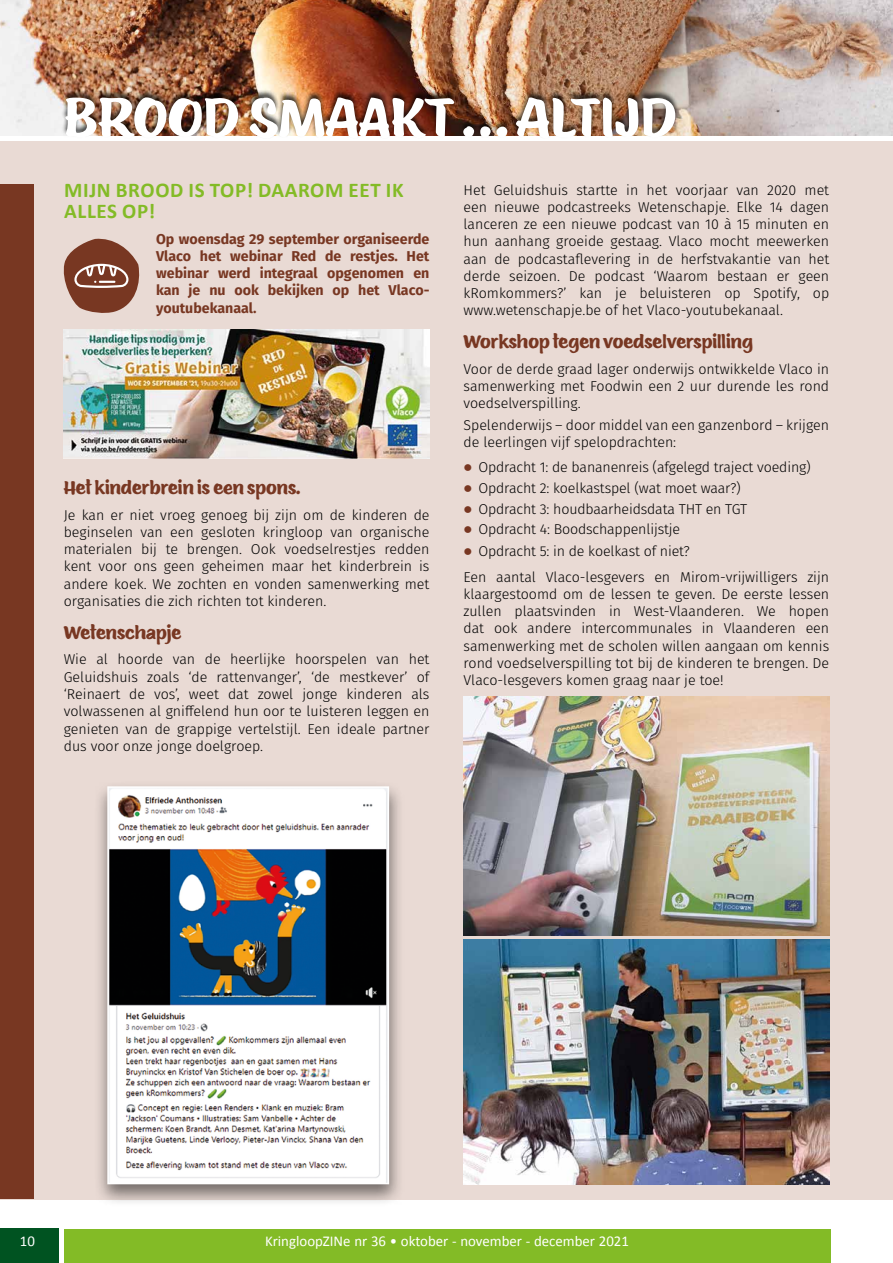
<style>
.page{position:relative;width:893px;height:1263px;background:#fff}
.page>*{position:absolute;margin:0;border:0;box-sizing:border-box;transform-origin:0 0}
.t1{font:54px "Eds Market";color:#fff}
.t2{font:700 21px/21px "Calibri";letter-spacing:.03em;color:#83bb26}
.t3{font:18px "Eds Market";color:#783722}
.t4{font:15px "Calibri";color:#fff}
.t5{font:300 14.25px/17.2px "Fira Sans";color:#000;text-align:justify}
.t6{font:700 14.25px/17.2px "Fira Sans";color:#783722;text-align:justify}
.s1{color:#783722}
</style>
<div class="page">
<div style="left:64px;top:1229px;width:766px;height:34px;background:#83bb26"></div>
<div style="left:0;top:1229px;width:59px;height:34px;background:#005321"></div>
<div style="left:0;top:141px;width:893px;height:1058px;background:#e9dad4"></div>
<img style="left:0;top:0;width:893px;height:136px">
<div style="left:61px;top:89px;width:619px;height:50px;background:#000;opacity:.75"></div>
<div style="left:0;top:184px;width:33px;height:1015px;background:#783722"></div>
<svg style="left:63px;top:238px;width:77px;height:75px"></svg>
<img style="left:64px;top:329px;width:365px;height:129px">
<div style="left:94px;top:780px;width:310px;height:427px;background:#000;opacity:.51"></div>
<img style="left:110px;top:789px;width:276px;height:392px">
<div style="left:107px;top:786px;width:282px;height:398px;border:2px solid #fff"></div>
<img style="left:463px;top:697px;width:366px;height:239px">
<img style="left:463px;top:940px;width:366px;height:244px">
<h1 class="t1" style="left:64px;top:78px;width:614px">BROOD SMAAKT … ALTIJD</h1>
<h2 class="t2" style="left:64px;top:178px;width:341px">MIJN BROOD IS TOP! DAAROM EET IK<br>ALLES OP!</h2>
<p class="t6" style="left:156px;top:229px;width:275px">Op woensdag 29 september organiseerde Vlaco het webinar Red de restjes. Het webinar werd integraal opgenomen en kan je nu ook bekijken op het Vlaco&shy;youtubekanaal.</p>
<p class="t3" style="left:64px;top:474px;width:238px">Het kinderbrein is een spons.</p>
<p class="t5" style="left:64px;top:506px;width:367px">Je kan er niet vroeg genoeg bij zijn om de kinderen de beginselen van een gesloten kringloop van organische materialen bij te brengen. Ook voedselrestjes redden kent voor ons geen geheimen maar het kinderbrein is andere koek. We zochten en vonden samenwerking met organisaties die zich richten tot kinderen.</p>
<p class="t3" style="left:64px;top:619px;width:119px">Wetenschapje</p>
<p class="t5" style="left:64px;top:651px;width:367px">Wie al hoorde van de heerlijke hoorspelen van het Geluidshuis zoals ‘de rattenvanger’, ‘de mestkever’ of ‘Reinaert de vos’, weet dat zowel jonge kinderen als volwassenen al gniffelend hun oor te luisteren leggen en genieten van de grappige vertelstijl. Een ideale partner dus voor onze jonge doelgroep.</p>
<p class="t5" style="left:463px;top:181px;width:367px">Het Geluidshuis startte in het voorjaar van 2020 met een nieuwe podcastreeks Wetenschapje. Elke 14 dagen lanceren ze een nieuwe podcast van 10 à 15 minuten en hun aanhang groeide gestaag. Vlaco mocht meewerken aan de podcastaflevering in de herfstvakantie van het derde seizoen. De podcast ‘Waarom bestaan er geen kRomkommers?’ kan je beluisteren op Spotify, op www.wetenschapje.be of het Vlaco-youtubekanaal.</p>
<p class="t3" style="left:463px;top:329px;width:291px">Workshop tegen voedselverspilling</p>
<p class="t5" style="left:463px;top:360px;width:367px">Voor de derde graad lager onderwijs ontwikkelde Vlaco in samenwerking met Foodwin een 2 uur durende les rond voedselverspilling.</p>
<p class="t5" style="left:463px;top:416px;width:367px">Spelenderwijs – door middel van een ganzenbord – krijgen de leerlingen vijf spelopdrachten:</p>
<p class="t5" style="left:463px;top:457px;width:349px;line-height:21px;text-align:left"><span class="s1">⦁</span> Opdracht 1: de bananenreis (afgelegd traject voeding) <span class="s1">⦁</span> Opdracht 2: koelkastspel (wat moet waar?)<br><span class="s1">⦁</span> Opdracht 3: houdbaarheidsdata THT en TGT<br><span class="s1">⦁</span> Opdracht 4: Boodschappenlijstje<br><span class="s1">⦁</span> Opdracht 5: in de koelkast of niet?</p>
<p class="t5" style="left:463px;top:568px;width:367px">Een aantal Vlaco-lesgevers en Mirom-vrijwilligers zijn klaargestoomd om de lessen te geven. De eerste lessen zullen plaatsvinden in West-Vlaanderen. We hopen dat ook andere intercommunales in Vlaanderen een samenwerking met de scholen willen aangaan om kennis rond voedselverspilling tot bij de kinderen te brengen. De Vlaco-lesgevers komen graag naar je toe!</p>
<p class="t4" style="left:20px;top:1232px;width:17px">10</p>
<p class="t4" style="left:265px;top:1232px;width:365px">KringloopZINe nr 36 • oktober - november - december 2021</p>
</div>
